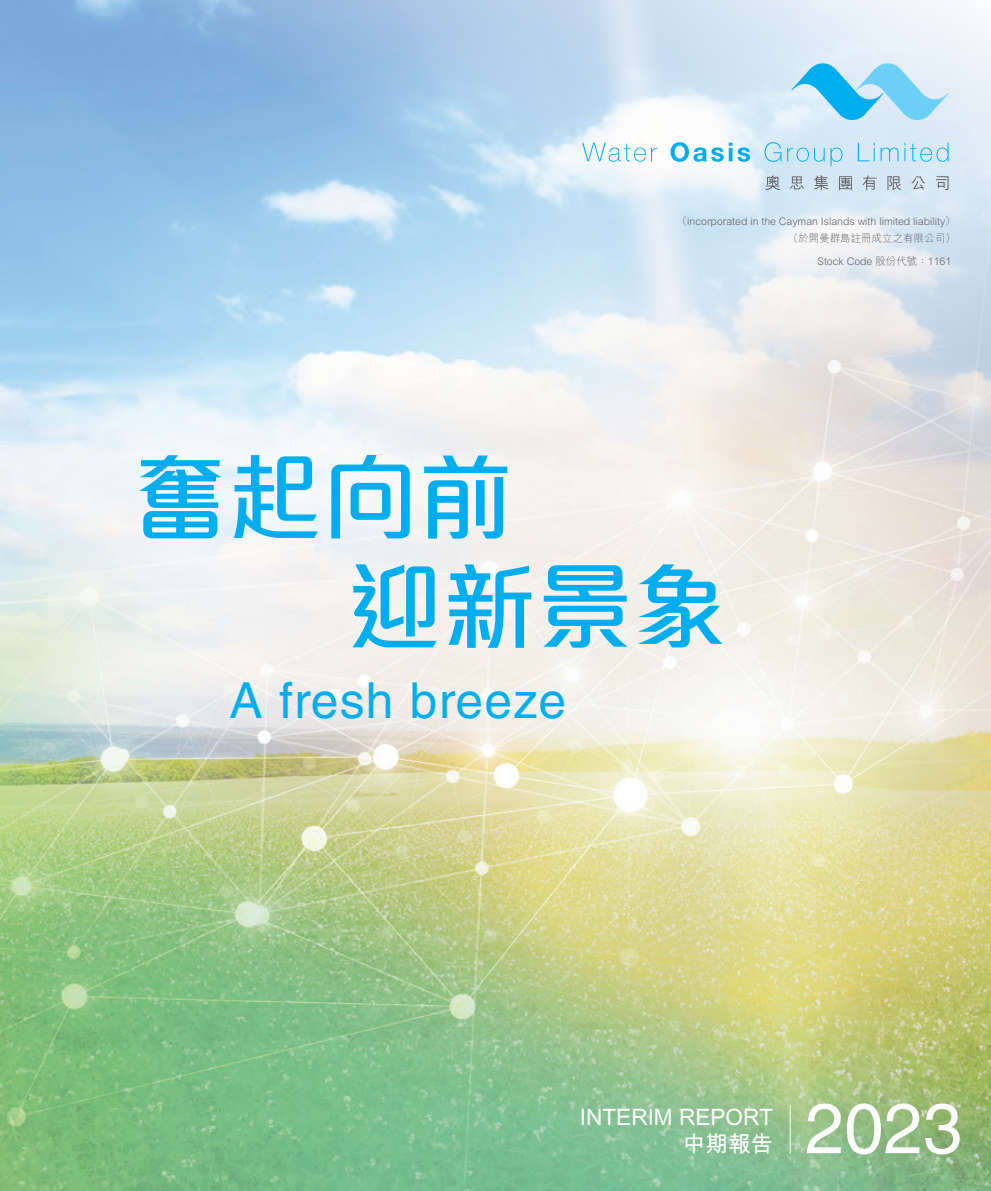
<style>
.page{position:relative;width:991px;height:1191px;background:#fff}
.page>*{position:absolute;margin:0;border:0;box-sizing:border-box;transform-origin:0 0}
.t1{font:500 95.25px/109.1px "M Elle HK";color:#00aeef}
.t2{font:70.65px "Helvetica LT Std";color:#fff}
.t3{font:49.65px "Helvetica LT Std";letter-spacing:.025em;color:#00aeef}
.t4{font:700 22.65px/27.2px "M Hei HK";color:#fff;text-align:right}
.t5{font:300 10.5px/16.5px "M Hei HK";color:#636366;text-align:right}
</style>
<div class="page">
<img style="left:0;top:0;width:991px;height:1191px">
<svg style="left:124px;top:0;width:867px;height:475px;background:#c8ddee"></svg>
<img style="left:107px;top:423px;width:458px;height:156px">
<img style="left:321px;top:532px;width:432px;height:156px">
<hr style="left:790px;top:1104px;width:1px;height:49px;background:#fff">
<img style="left:204px;top:650px;width:395px;height:111px">
<svg style="left:765px;top:175px;width:15px;height:15px"></svg>
<svg style="left:789px;top:176px;width:15px;height:13px"></svg>
<svg style="left:814px;top:175px;width:14px;height:15px"></svg>
<svg style="left:839px;top:176px;width:13px;height:14px"></svg>
<svg style="left:862px;top:175px;width:14px;height:15px"></svg>
<svg style="left:887px;top:176px;width:14px;height:14px"></svg>
<svg style="left:911px;top:176px;width:14px;height:14px"></svg>
<svg style="left:936px;top:176px;width:12px;height:14px"></svg>
<svg style="left:582px;top:143px;width:75px;height:19px"></svg>
<svg style="left:670px;top:142px;width:80px;height:20px"></svg>
<svg style="left:764px;top:142px;width:17px;height:20px"></svg>
<svg style="left:787px;top:148px;width:37px;height:14px"></svg>
<svg style="left:830px;top:148px;width:12px;height:18px"></svg>
<svg style="left:858px;top:143px;width:16px;height:18px"></svg>
<svg style="left:880px;top:148px;width:18px;height:13px"></svg>
<svg style="left:904px;top:143px;width:44px;height:19px"></svg>
<svg style="left:791px;top:61px;width:157px;height:61px;background:#99d9f5"></svg>
<p class="t5" style="left:677px;top:213px;width:280px">（incorporated in the Cayman Islands with limited liability）（於開曼群島註冊成立之有限公司）</p>
<p class="t5" style="left:817px;top:252px;width:135px">Stock Code 股份代號：1161</p>
<h1 class="t1" style="left:347px;top:438px;width:382px;text-indent:-215px">奮起向前<br>迎新景象</h1>
<h3 class="t3" style="left:230px;top:672px;width:338px">A fresh breeze</h3>
<h3 class="t4" style="left:580px;top:1101px;width:195px">INTERIM REPORT中期報告</h3>
<h2 class="t2" style="left:805px;top:1087px;width:159px">2023</h2>
</div>
